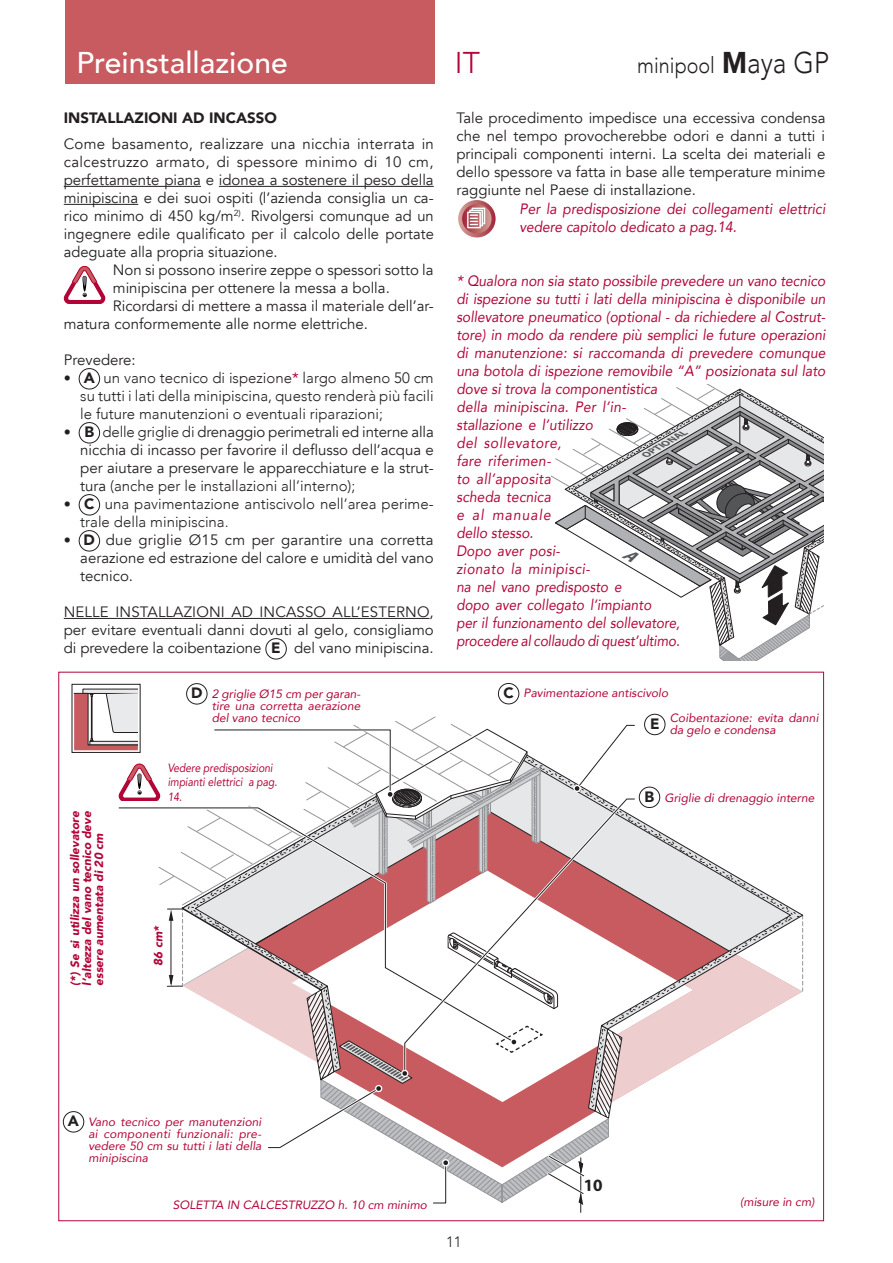
<style>
.page{position:relative;width:893px;height:1263px;background:#fff}
.page>*{position:absolute;margin:0;border:0;box-sizing:border-box;transform-origin:0 0}
.TITOLO_BIANCO{font:500 30px "Avenir";color:#fff}
.t1{font:300 30px "Avenir";color:#b30437}
.t2{font:300 22.5px "Avenir";color:#231f20;scale:.88 1}
.TESTO_CORRENTE{font:15px/18px "Avenir";color:#231f20;text-align:justify}
.CORSIVO{font:italic 15px/18px "Avenir";color:#b30437}
.t3{font:300 15px/18px "Avenir";color:#231f20;text-align:justify}
.CORSIVO-2{font:italic 15px/18px "Avenir";color:#b30437;scale:.9 1}
.CORSIVO-3{font:italic 15px/18px "Avenir";color:#b30437;scale:.92 1}
.SOTTOTITOLO_PICCOLO{font:900 15px "Avenir";color:#231f20}
.TESTO_CORRENTE-2{font:900 15px "Avenir";color:#231f20}
.t4{font:300 14.25px "Avenir";color:#231f20}
.INDICAZIONI_8_pt{font:italic 12px/12px "Avenir";color:#b30437;text-align:justify}
.INDICAZIONI_8_pt-2{font:italic 900 12px/12px "Avenir";letter-spacing:-.005em;color:#b30437;text-align:justify}
.INDICAZIONI_8_pt-3{font:italic 12px/14.4px "Avenir";color:#b30437;scale:.86 1}
.t5{font:italic 700 9px "Myriad Pro";color:#57585a;scale:1.15 1}
.s1{font-weight:900;font-size:30px}
.s2{font-size:30px}
.s3{font-weight:400;color:#b30437}
.s4{font-weight:300}
</style>
<div class="page">
<div style="left:65px;top:0;width:369px;height:84px;background:#c75b5f"></div>
<hr style="left:580px;top:1158px;width:1px;height:54px;background:#231f20">
<div style="left:63px;top:1111px;width:21px;height:21px;border:1px solid #231f20;border-radius:50%"></div>
<div style="left:186px;top:683px;width:21px;height:21px;border:1px solid #231f20;border-radius:50%"></div>
<svg style="left:498px;top:683px;width:21px;height:21px"></svg>
<div style="left:498px;top:683px;width:21px;height:21px;border:1px solid #231f20;border-radius:50%"></div>
<div style="left:72px;top:684px;width:69px;height:69px;border:1px solid #231f20"></div>
<hr style="left:64px;top:186px;width:137px;height:1px;background:#231f20">
<hr style="left:219px;top:186px;width:215px;height:1px;background:#231f20">
<hr style="left:64px;top:204px;width:74px;height:1px;background:#231f20">
<hr style="left:64px;top:618px;width:366px;height:1px;background:#231f20">
<svg style="left:64px;top:266px;width:41px;height:37px"></svg>
<div style="left:79px;top:368px;width:21px;height:21px;border:1px solid #231f20;border-radius:50%"></div>
<div style="left:79px;top:422px;width:21px;height:21px;border:1px solid #231f20;border-radius:50%"></div>
<div style="left:79px;top:494px;width:21px;height:21px;border:1px solid #231f20;border-radius:50%"></div>
<div style="left:79px;top:530px;width:21px;height:21px;border:1px solid #231f20;border-radius:50%"></div>
<div style="left:266px;top:638px;width:21px;height:21px;border:1px solid #231f20;border-radius:50%"></div>
<svg style="left:458px;top:200px;width:38px;height:37px"></svg>
<svg style="left:462px;top:204px;width:30px;height:29px"></svg>
<svg style="left:467px;top:208px;width:18px;height:20px"></svg>
<svg style="left:73px;top:688px;width:730px;height:517px"></svg>
<svg style="left:551px;top:385px;width:273px;height:276px"></svg>
<p class="TITOLO_BIANCO" style="left:77px;top:36px;width:213px">Preinstallazione</p>
<h1 class="t1" style="left:455px;top:44px;width:27px">IT</h1>
<h2 class="t2" style="left:637px;top:52px;width:220px">minipool <span class="s1">M</span><span class="s2">aya GP</span></h2>
<p class="SOTTOTITOLO_PICCOLO" style="left:64px;top:105px;width:215px">INSTALLAZIONI AD INCASSO</p>
<p class="TESTO_CORRENTE" style="left:64px;top:135px;width:372px">Come basamento, realizzare una nicchia interrata in calcestruzzo armato, di spessore minimo di 10 cm, perfettamente piana e idonea a sostenere il peso della minipiscina e dei suoi ospiti (l’azienda consiglia un ca&shy;rico minimo di 450 kg/m<sup>2)</sup>. Rivolgersi comunque ad un ingegnere edile qualificato per il calcolo delle portate adeguate alla propria situazione.</p>
<p class="TESTO_CORRENTE" style="left:113px;top:261px;width:322px">Non si possono inserire zeppe o spessori sotto la minipiscina per ottenere la messa a bolla.</p>
<p class="TESTO_CORRENTE" style="left:64px;top:297px;width:371px;text-indent:49px">Ricordarsi di mettere a massa il materiale dell’ar&shy;matura conformemente alle norme elettriche.</p>
<p class="TESTO_CORRENTE" style="left:64px;top:351px;width:73px">Prevedere:</p>
<p class="t4" style="left:64px;top:370px;width:9px">•</p>
<p class="TESTO_CORRENTE-2" style="left:84px;top:365px;width:13px">A</p>
<p class="t3" style="left:80px;top:369px;width:355px;text-indent:23px">un vano tecnico di ispezione<span class="s3">*</span> largo almeno 50 cm su tutti i lati della minipiscina, questo renderà più facili le future manutenzioni o eventuali riparazioni;</p>
<p class="TESTO_CORRENTE" style="left:80px;top:423px;width:355px;text-indent:22px"><span class="s4">delle griglie di</span> drenaggio perimetrali ed interne alla nicchia di incasso per favorire il deflusso dell’acqua e per aiutare a preservare le apparecchiature e la strut&shy;tura <span class="s4">(anche per le installazioni all’interno);</span></p>
<p class="t4" style="left:64px;top:424px;width:9px">•</p>
<p class="TESTO_CORRENTE-2" style="left:84px;top:419px;width:11px">B</p>
<p class="t3" style="left:80px;top:495px;width:355px;text-indent:24px">una pavimentazione antiscivolo nell’area perime&shy;trale della minipiscina.</p>
<p class="t4" style="left:64px;top:496px;width:9px">•</p>
<p class="TESTO_CORRENTE-2" style="left:84px;top:491px;width:12px">C</p>
<p class="TESTO_CORRENTE" style="left:80px;top:531px;width:355px;text-indent:26px">due griglie Ø15 cm per garantire una corretta aerazione ed estrazione del calore e umidità del vano tecnico.</p>
<p class="TESTO_CORRENTE" style="left:64px;top:603px;width:371px">NELLE INSTALLAZIONI AD INCASSO ALL’ESTERNO, per evitare eventuali danni dovuti al gelo, consigliamo di prevedere la coibentazione</p>
<p class="t4" style="left:64px;top:532px;width:9px">•</p>
<p class="TESTO_CORRENTE-2" style="left:84px;top:527px;width:13px">D</p>
<p class="TESTO_CORRENTE-2" style="left:271px;top:635px;width:11px">E</p>
<p class="TESTO_CORRENTE" style="left:294px;top:639px;width:141px">del vano minipiscina.</p>
<p class="TESTO_CORRENTE" style="left:456px;top:109px;width:371px">Tale procedimento impedisce una eccessiva condensa che nel tempo provocherebbe odori e danni a tutti i principali componenti interni. La scelta dei materiali e dello spessore va fatta in base alle temperature minime raggiunte nel Paese di installazione.</p>
<p class="CORSIVO-3" style="left:519px;top:200px;width:334px">Per la predisposizione dei collegamenti elettrici vedere capitolo dedicato a pag.14.</p>
<p class="CORSIVO" style="left:456px;top:272px;width:371px">* Qualora non sia stato possibile prevedere un vano tecnico di ispezione su tutti i lati della minipiscina è disponibile un sollevatore pneumatico (optional - da richiedere al Costrut&shy;tore) in modo da rendere più semplici le future operazioni di manutenzione: si raccomanda di prevedere comunque una botola di ispezione removibile “A” posizionata sul lato dove si trova la componentistica<br>della minipiscina. Per l’in-<br>stallazione e l’utilizzo<br>del sollevatore,<br>fare riferimen-<br>to all’apposita<br>scheda tecnica<br>e al manuale<br>dello stesso.</p>
<p class="CORSIVO-2" style="left:456px;top:542px;width:250px">Dopo aver posi-<br>zionato la minipisci-<br>na nel vano predisposto e<br>dopo aver collegato l’impianto<br>per il funzionamento del sollevatore, procedere al collaudo di quest’ultimo.</p>
<p class="t5" style="left:642px;top:450px;width:44px;rotate:-30deg">OPTIONAL</p>
<p class="TESTO_CORRENTE-2" style="left:191px;top:680px;width:13px">D</p>
<p class="INDICAZIONI_8_pt" style="left:212px;top:688px;width:150px">2 griglie Ø15 cm per garan&shy;tire una corretta aerazione del vano tecnico</p>
<p class="TESTO_CORRENTE-2" style="left:503px;top:680px;width:12px">C</p>
<p class="INDICAZIONI_8_pt" style="left:524px;top:687px;width:146px">Pavimentazione antiscivolo</p>
<p class="TESTO_CORRENTE-2" style="left:650px;top:711px;width:11px">E</p>
<p class="INDICAZIONI_8_pt" style="left:670px;top:712px;width:150px">Coibentazione: evita danni da gelo e condensa</p>
<p class="INDICAZIONI_8_pt-2" style="left:69px;top:985px;width:176px;rotate:-90deg">(*) Se si utilizza un sollevatore l’altezza del vano tecnico deve essere aumentata di 20 cm</p>
<p class="INDICAZIONI_8_pt-3" style="left:168px;top:761px;width:129px">Vedere predisposizioni impianti elettrici a pag.<br>14.</p>
<p class="INDICAZIONI_8_pt-2" style="left:152px;top:966px;width:42px;rotate:-90deg">86 cm*</p>
<p class="TESTO_CORRENTE-2" style="left:68px;top:1108px;width:13px">A</p>
<p class="INDICAZIONI_8_pt" style="left:88px;top:1116px;width:175px">Vano tecnico per manutenzioni ai componenti funzionali: pre&shy;vedere 50 cm su tutti i lati della minipiscina</p>
<p class="INDICAZIONI_8_pt" style="left:173px;top:1198px;width:256px">SOLETTA IN CALCESTRUZZO h. 10 cm minimo</p>
<p class="t3" style="left:446px;top:1232px;width:17px">11</p>
<p class="TESTO_CORRENTE-2" style="left:645px;top:784px;width:11px">B</p>
<p class="INDICAZIONI_8_pt" style="left:664px;top:791px;width:152px">Griglie di drenaggio interne</p>
<p class="INDICAZIONI_8_pt" style="left:740px;top:1196px;width:76px">(misure in cm)</p>
</div>
